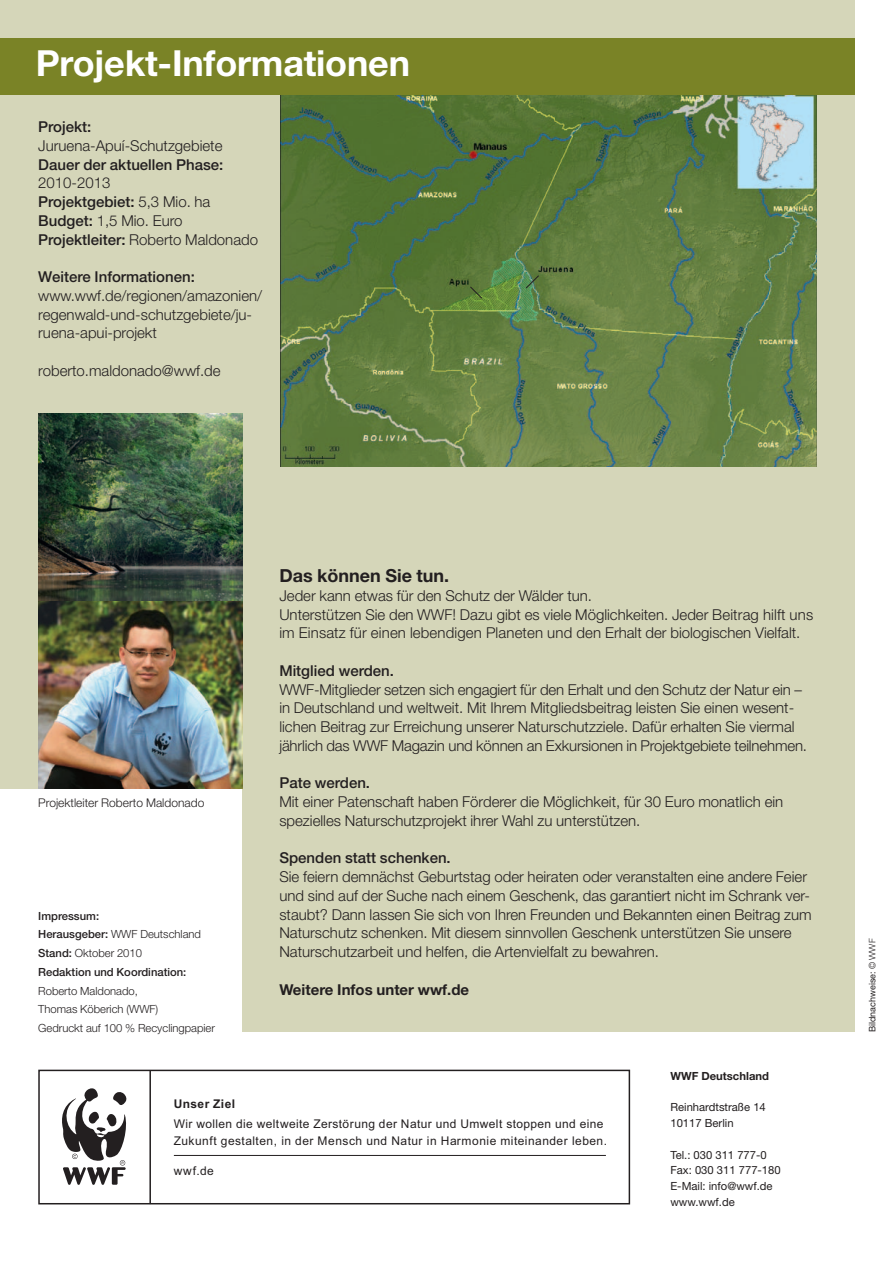
<style>
.page{position:relative;width:893px;height:1263px;background:#fff}
.page>*{position:absolute;margin:0;border:0;box-sizing:border-box;transform-origin:0 0}
.t1{font:700 36px "Helvetica Neue LT Std";letter-spacing:-.005em;color:#fff}
.t2{font:700 18px "Helvetica Neue LT Std";color:#231f20}
.t3{font:300 15px/18.8px "Helvetica Neue LT Std";color:#231f20}
.t4{font:500 15px "Helvetica Neue LT Std";color:#231f20}
.t5{font:700 15px "Helvetica Neue LT Std";color:#231f20}
.t6{font:12px/17.5px "Arial";letter-spacing:.04em;color:#231f20}
.t7{font:300 12px "Helvetica Neue LT Std";color:#231f20}
.t8{font:700 12px "Arial";letter-spacing:.035em;color:#231f20}
.t9{font:11.25px/15.8px "Helvetica Neue LT Std";color:#231f20}
.t10{font:500 11.25px/18.8px "Helvetica Neue LT Std";color:#231f20}
.t11{font:300 11.25px/18.8px "Helvetica Neue LT Std";color:#231f20}
.t12{font:700 11.25px "Helvetica Neue LT Std";color:#231f20}
.t13{font:9px "Helvetica Neue LT Std";color:#231f20}
.s1{font-weight:500}
.s2{font-weight:300}
</style>
<div class="page">
<div style="left:242px;top:459px;width:613px;height:573px;background:#d5d6b9"></div>
<div style="left:0;top:0;width:855px;height:788px;background:#d5d6b9"></div>
<img style="left:281px;top:95px;width:535px;height:372px">
<div style="left:0;top:38px;width:855px;height:57px;background:#7a8326"></div>
<img style="left:38px;top:601px;width:204px;height:187px">
<img style="left:38px;top:413px;width:204px;height:188px">
<svg style="left:469px;top:286px;width:14px;height:13px"></svg>
<svg style="left:525px;top:275px;width:15px;height:14px"></svg>
<div style="left:38px;top:1070px;width:592px;height:134px;border:2px solid #231f20"></div>
<hr style="left:174px;top:1155px;width:432px;height:1px;background:#231f20">
<hr style="left:149px;top:1070px;width:2px;height:134px;background:#231f20">
<svg style="left:62px;top:1088px;width:65px;height:97px"></svg>
<h1 class="t1" style="left:36px;top:41px;width:376px">Projekt-Informationen</h1>
<p class="t4" style="left:38px;top:118px;width:55px">Projekt:</p>
<p class="t3" style="left:38px;top:136px;width:186px">Juruena-Apuí-Schutzgebiete</p>
<p class="t4" style="left:38px;top:155px;width:187px">Dauer der aktuellen Phase:</p>
<p class="t3" style="left:38px;top:173px;width:221px">2010-2013<br><span class="s1">Projektgebiet:</span> 5,3 Mio. ha<br><span class="s1">Budget:</span> 1,5 Mio. Euro<br><span class="s1">Projektleiter:</span> Roberto Maldonado</p>
<p class="t4" style="left:38px;top:268px;width:158px">Weitere Informationen:</p>
<p class="t3" style="left:38px;top:286px;width:225px">www.wwf.de/regionen/amazonien/ regenwald-und-schutzgebiete/ju&shy;ruena-apui-projekt</p>
<p class="t3" style="left:38px;top:361px;width:184px">roberto.maldonado@wwf.de</p>
<p class="t7" style="left:38px;top:795px;width:168px">Projektleiter Roberto Maldonado</p>
<p class="t10" style="left:38px;top:906px;width:164px">Impressum:<br>Herausgeber: <span class="s2">WWF Deutschland<br></span>Stand: <span class="s2">Oktober 2010<br></span>Redaktion und Koordination:</p>
<p class="t11" style="left:38px;top:981px;width:178px">Roberto Maldonado,<br>Thomas Köberich (WWF)<br>Gedruckt auf 100 % Recyclingpapier</p>
<p class="t2" style="left:279px;top:564px;width:171px">Das können Sie tun.</p>
<p class="t3" style="left:279px;top:586px;width:535px">Jeder kann etwas für den Schutz der Wälder tun.<br>Unterstützen Sie den WWF! Dazu gibt es viele Möglichkeiten. Jeder Beitrag hilft uns im Einsatz für einen lebendigen Planeten und den Erhalt der biologischen Vielfalt.</p>
<p class="t4" style="left:279px;top:661px;width:116px">Mitglied werden.</p>
<p class="t3" style="left:279px;top:679px;width:529px">WWF-Mitglieder setzen sich engagiert für den Erhalt und den Schutz der Natur ein – in Deutschland und weltweit. Mit Ihrem Mitgliedsbeitrag leisten Sie einen wesent&shy;lichen Beitrag zur Erreichung unserer Naturschutzziele. Dafür erhalten Sie viermal jährlich das WWF Magazin und können an Exkursionen in Projektgebiete teilnehmen.</p>
<p class="t4" style="left:279px;top:774px;width:92px">Pate werden.</p>
<p class="t3" style="left:279px;top:792px;width:505px">Mit einer Patenschaft haben Förderer die Möglichkeit, für 30 Euro monatlich ein spezielles Naturschutzprojekt ihrer Wahl zu unterstützen.</p>
<p class="t4" style="left:279px;top:849px;width:173px">Spenden statt schenken.</p>
<p class="t3" style="left:279px;top:867px;width:534px">Sie feiern demnächst Geburtstag oder heiraten oder veranstalten eine andere Feier und sind auf der Suche nach einem Geschenk, das garantiert nicht im Schrank ver&shy;staubt? Dann lassen Sie sich von Ihren Freunden und Bekannten einen Beitrag zum Naturschutz schenken. Mit diesem sinnvollen Geschenk unterstützen Sie unsere Naturschutzarbeit und helfen, die Artenvielfalt zu bewahren.</p>
<p class="t5" style="left:279px;top:980px;width:191px">Weitere Infos unter wwf.de</p>
<p class="t8" style="left:174px;top:1096px;width:63px">Unser Ziel</p>
<p class="t6" style="left:174px;top:1115px;width:435px">Wir wollen die weltweite Zerstörung der Natur und Umwelt stoppen und eine<br>Zukunft gestalten, in der Mensch und Natur in Harmonie miteinander leben.</p>
<p class="t6" style="left:174px;top:1162px;width:42px">wwf.de</p>
<p class="t12" style="left:670px;top:1069px;width:100px">WWF Deutschland</p>
<p class="t9" style="left:670px;top:1099px;width:97px">Reinhardtstraße 14<br>10117 Berlin</p>
<p class="t9" style="left:670px;top:1146px;width:112px">Tel.: 030 311 777-0<br>Fax: 030 311 777-180<br>E-Mail: info@wwf.de www.wwf.de</p>
<p class="t13" style="left:867px;top:1032px;width:95px;rotate:-90deg">Bildnachweise: <span class="s2">© WWF</span></p>
</div>
